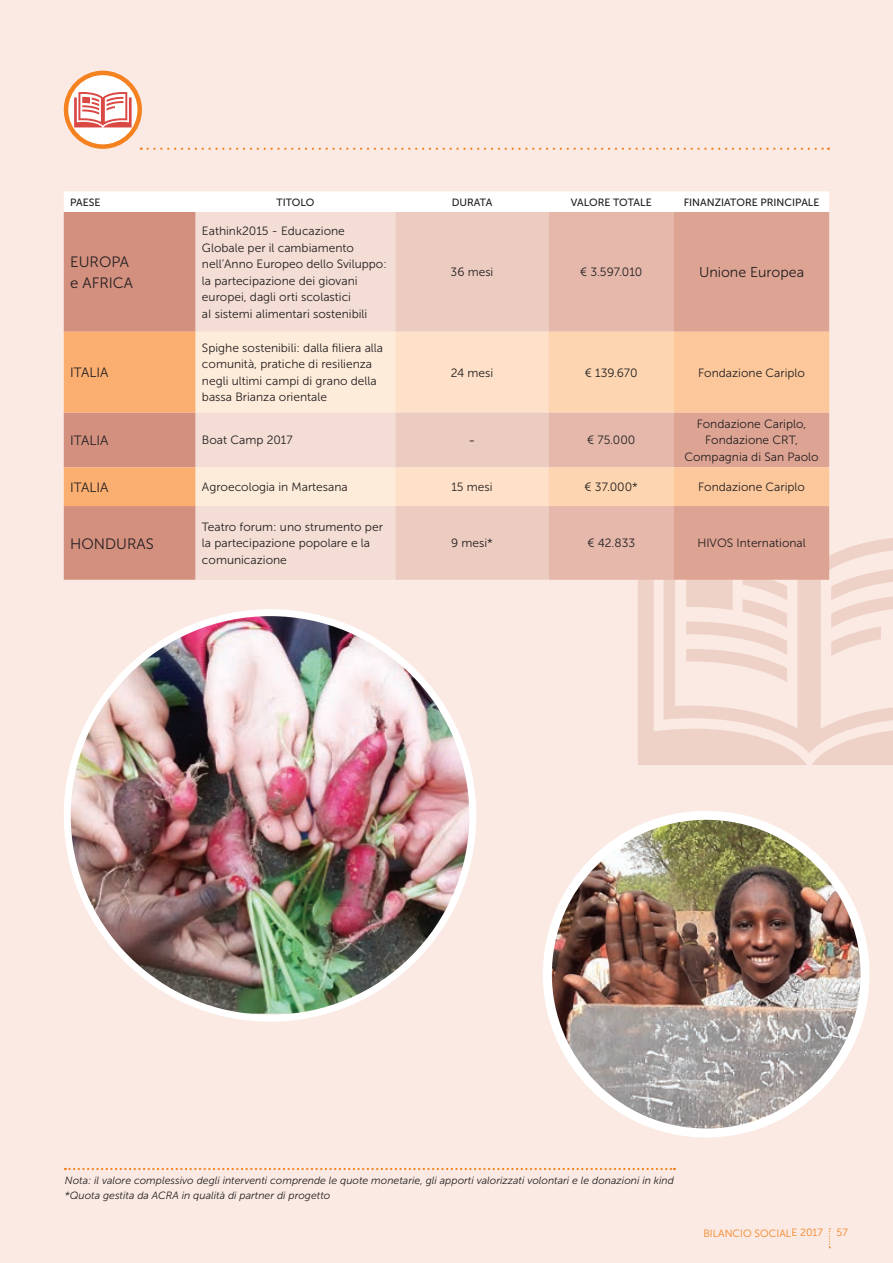
<style>
.page{position:relative;width:893px;height:1263px;background:#faeae3}
.page>*{position:absolute;margin:0;border:0;box-sizing:border-box;transform-origin:0 0}
.t1{font:15px/20.2px "Museo Sans 300";color:#231f20}
.t2{font:14.25px "Museo Sans 300";color:#231f20}
.t3{font:13.5px "Museo Sans 300";color:#231f20}
.t4{font:12px/16.5px "Museo Sans 300";color:#231f20}
.t5{font:italic 10.5px/15px "Museo Sans 300";color:#231f20}
.t6{font:10.5px "Museo Sans 500";color:#231f20}
.t7{font:10.5px "Museo Sans 300";letter-spacing:-.005em;color:#f58220}
</style>
<div class="page">
<svg style="left:829px;top:536px;width:64px;height:31px"></svg>
<svg style="left:638px;top:567px;width:255px;height:198px"></svg>
<svg style="left:829px;top:1228px;width:1px;height:20px"></svg>
<svg style="left:148px;top:148px;width:681px;height:2px"></svg>
<img style="left:547px;top:815px;width:318px;height:318px;border-radius:159px">
<div style="left:543px;top:811px;width:326px;height:326px;border:9px solid #fff;border-radius:50%"></div>
<svg style="left:65px;top:1168px;width:610px;height:2px"></svg>
<div style="left:64px;top:191px;width:765px;height:21px;background:#fff"></div>
<div style="left:64px;top:212px;width:132px;height:368px;background:#d4907f"></div>
<div style="left:196px;top:212px;width:199px;height:368px;background:#f3ddd4"></div>
<div style="left:395px;top:212px;width:154px;height:368px;background:#ecccc1"></div>
<div style="left:549px;top:212px;width:125px;height:368px;background:#e5b8ab"></div>
<div style="left:674px;top:212px;width:155px;height:368px;background:#dea493"></div>
<svg style="left:64px;top:332px;width:765px;height:174px"></svg>
<svg style="left:66px;top:73px;width:74px;height:74px;background:#fce7d6"></svg>
<div style="left:64px;top:71px;width:78px;height:78px;border:4px solid #f58220;border-radius:50%"></div>
<svg style="left:74px;top:92px;width:58px;height:35px;background:#eca6a3"></svg>
<img style="left:67px;top:617px;width:406px;height:397px">
<p class="t6" style="left:70px;top:196px;width:32px">PAESE</p>
<p class="t6" style="left:277px;top:196px;width:40px">TITOLO</p>
<p class="t6" style="left:452px;top:196px;width:42px">DURATA</p>
<p class="t6" style="left:571px;top:196px;width:82px">VALORE TOTALE</p>
<p class="t6" style="left:684px;top:196px;width:137px">FINANZIATORE PRINCIPALE</p>
<p class="t1" style="left:70px;top:252px;width:64px">EUROPA e AFRICA</p>
<p class="t3" style="left:70px;top:365px;width:40px">ITALIA</p>
<p class="t4" style="left:202px;top:223px;width:186px">Eathink2015 - Educazione<br>Globale per il cambiamento nell’Anno Europeo dello Sviluppo: la partecipazione dei giovani europei, dagli orti scolastici<br>aI sistemi alimentari sostenibili</p>
<p class="t4" style="left:202px;top:340px;width:183px">Spighe sostenibili: dalla filiera alla comunità, pratiche di resilienza negli ultimi campi di grano della bassa Brianza orientale</p>
<p class="t4" style="left:451px;top:264px;width:44px">36 mesi</p>
<p class="t4" style="left:580px;top:264px;width:64px">€ 3.597.010</p>
<p class="t2" style="left:699px;top:265px;width:107px">Unione Europea</p>
<p class="t4" style="left:451px;top:364px;width:44px">24 mesi</p>
<p class="t4" style="left:585px;top:364px;width:54px">€ 139.670</p>
<p class="t4" style="left:698px;top:364px;width:108px">Fondazione Cariplo</p>
<p class="t3" style="left:70px;top:433px;width:40px">ITALIA</p>
<p class="t4" style="left:202px;top:432px;width:92px">Boat Camp 2017</p>
<p class="t2" style="left:468px;top:433px;width:9px">-</p>
<p class="t4" style="left:587px;top:432px;width:50px">€ 75.000</p>
<p class="t4" style="left:684px;top:416px;width:136px;text-align:center">Fondazione Cariplo,<br>Fondazione CRT,<br>Compagnia di San Paolo</p>
<p class="t3" style="left:70px;top:480px;width:40px">ITALIA</p>
<p class="t4" style="left:202px;top:479px;width:147px">Agroecologia in Martesana</p>
<p class="t4" style="left:451px;top:479px;width:43px">15 mesi</p>
<p class="t4" style="left:585px;top:479px;width:55px">€ 37.000*</p>
<p class="t4" style="left:698px;top:479px;width:108px">Fondazione Cariplo</p>
<p class="t1" style="left:70px;top:533px;width:85px">HONDURAS</p>
<p class="t4" style="left:202px;top:519px;width:182px">Teatro forum: uno strumento per la partecipazione popolare e la comunicazione</p>
<p class="t4" style="left:451px;top:535px;width:43px">9 mesi*</p>
<p class="t4" style="left:587px;top:535px;width:49px">€ 42.833</p>
<p class="t4" style="left:697px;top:535px;width:110px">HIVOS International</p>
<p class="t5" style="left:65px;top:1173px;width:611px">Nota: il valore complessivo degli interventi comprende le quote monetarie, gli apporti valorizzati volontari e le donazioni in kind *Quota gestita da ACRA in qualità di partner di progetto</p>
<p class="t7" style="left:703px;top:1227px;width:7px">bilancio</p>
<p class="t7" style="left:755px;top:1227px;width:7px">sociale</p>
<p class="t7" style="left:800px;top:1227px;width:24px">2017</p>
<p class="t7" style="left:836px;top:1227px;width:13px">57</p>
</div>
